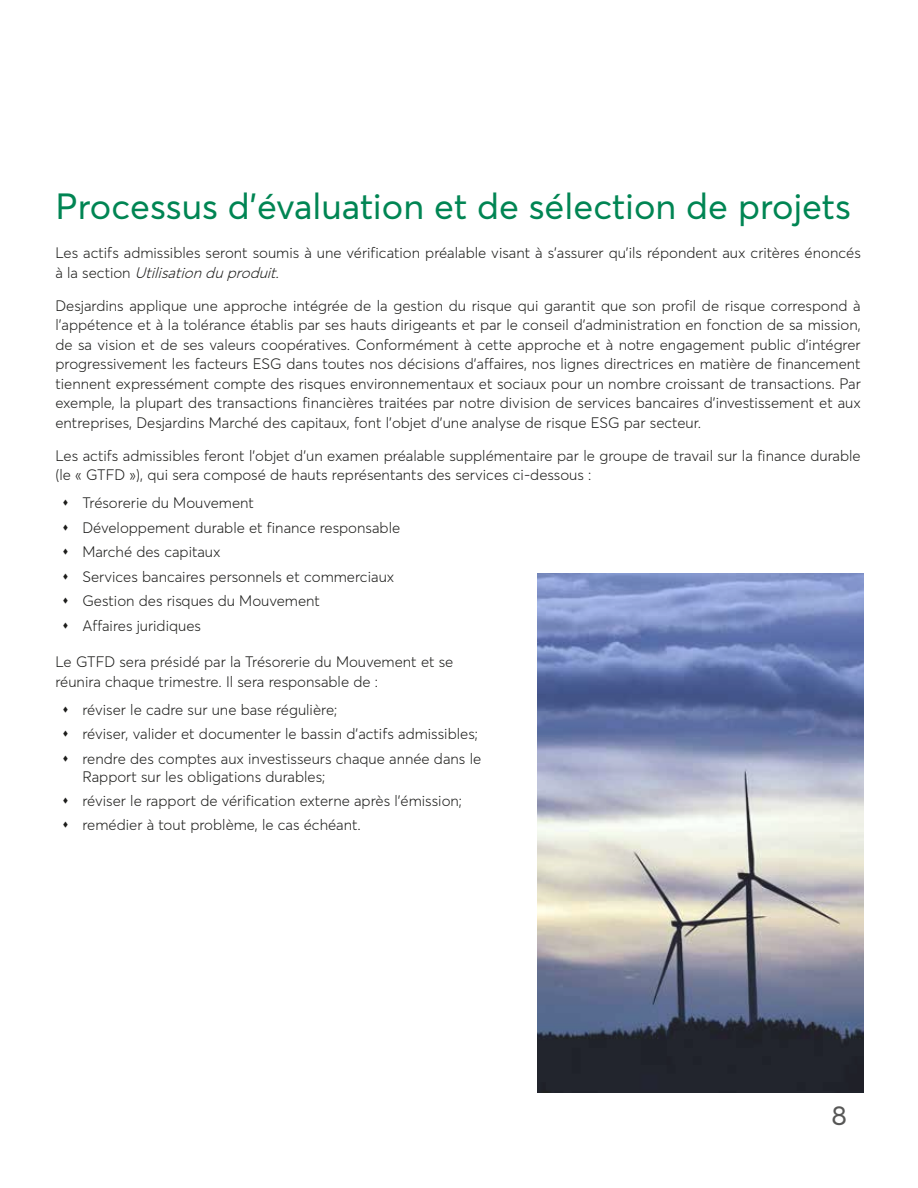
<style>
.page{position:relative;width:918px;height:1188px;background:#fff}
.page>*{position:absolute;margin:0;border:0;box-sizing:border-box;transform-origin:0 0}
.t1{font:36px "Averta";color:#008553}
.t2{font:27px "Averta";color:#575756}
.t3{font:300 15px/19.5px "Averta";color:#1d1d1b}
.s1{font-style:italic}
</style>
<div class="page">
<img style="left:538px;top:573px;width:326px;height:520px">
<h1 class="t1" style="left:55px;top:183px;width:797px">Processus d’évaluation et de sélection de projets</h1>
<p class="t3" style="left:55px;top:243px;width:807px">Les actifs admissibles seront soumis à une vérification préalable visant à s’assurer qu’ils répondent aux critères énoncés à l a s e c t i o n <span class="s1">Utilisationduproduit.</span></p>
<p class="t3" style="left:55px;top:296px;width:807px;text-align:justify">Desjardins applique une approche intégrée de la gestion du risque qui garantit que son profil de risque correspond à l’appétence et à la tolérance établis par ses hauts dirigeants et par le conseil d’administration en fonction de sa mission, de sa vision et de ses valeurs coopératives. Conformément à cette approche et à notre engagement public d’intégrer progressivement les facteurs ESG dans toutes nos décisions d’affaires, nos lignes directrices en matière de financement tiennent expressément compte des risques environnementaux et sociaux pour un nombre croissant de transactions. Par exemple, la plupart des transactions financières traitées par notre division de services bancaires d’investissement et aux entreprises, Desjardins Marché des capitaux, font l’objet d’une analyse de risque ESG par secteur.</p>
<p class="t3" style="left:55px;top:446px;width:807px">Les actifs admissibles feront l’objet d’un examen préalable supplémentaire par le groupe de travail sur la finance durable (le « GTFD »), qui sera composé de hauts représentants des services ci-dessous :</p>
<p class="t3" style="left:82px;top:491px;width:319px;line-height:24.5px">Trésorerie du Mouvement<br>Développement durable et finance responsable<br>Marché des capitaux<br>Services bancaires personnels et commerciaux<br>Gestion des risques du Mouvement<br>Affaires juridiques</p>
<p class="t3" style="left:55px;top:652px;width:400px">Le GTFD sera présidé par la Trésorerie du Mouvement et se réunira chaque trimestre. Il sera responsable de :</p>
<p class="t3" style="left:82px;top:697px;width:400px;line-height:24.5px">réviser le cadre sur une base régulière;<br>réviser, valider et documenter le bassin d’actifs admissibles; rendre des comptes aux investisseurs chaque année dans le</p>
<p class="t3" style="left:82px;top:764px;width:381px;line-height:24.5px">Rapport sur les obligations durables;<br>réviser le rapport de vérification externe après l’émission; remédier à tout problème, le cas échéant.</p>
<h2 class="t2" style="left:831px;top:1098px;width:17px">8</h2>
</div>
